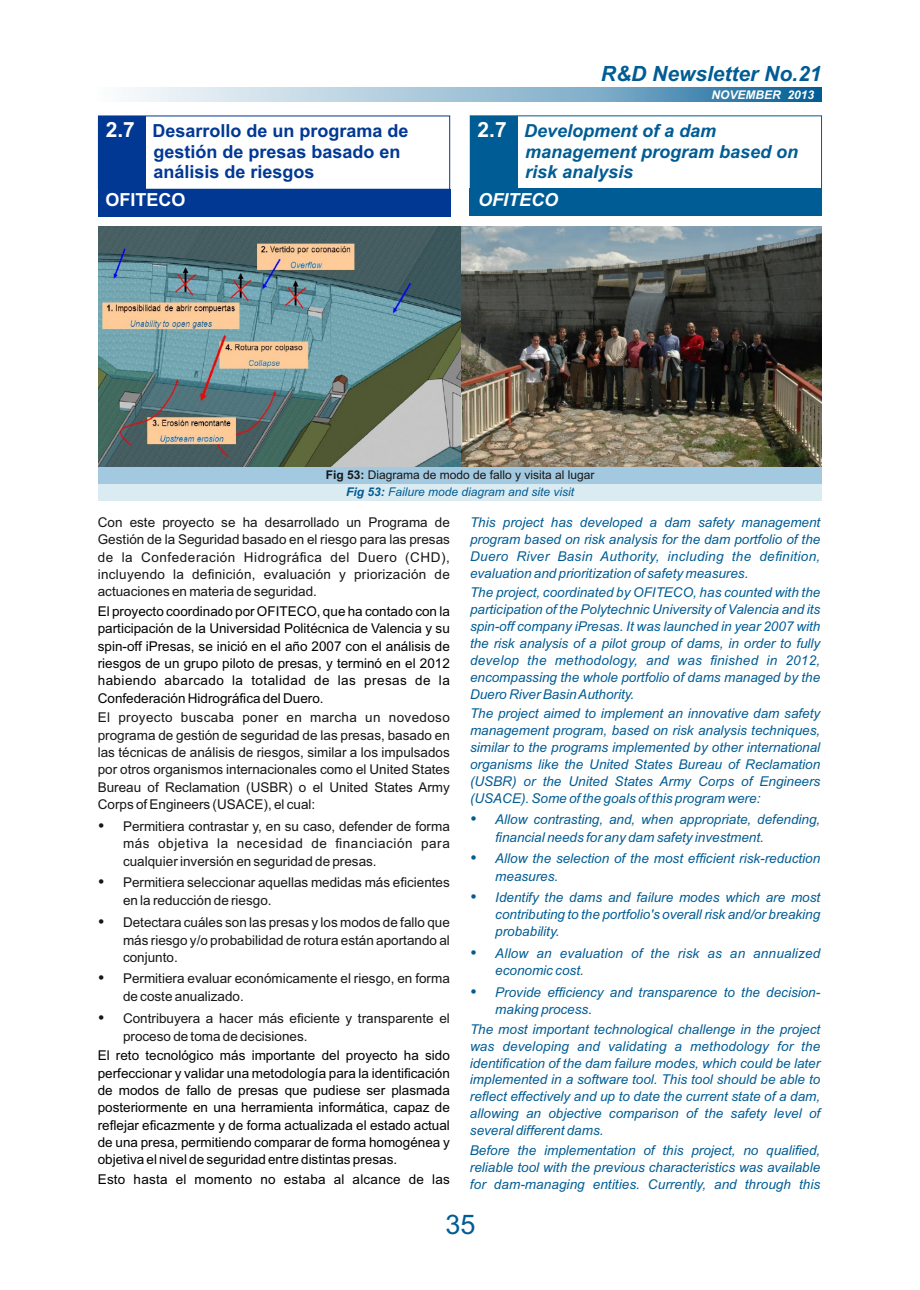
<style>
.page{position:relative;width:920px;height:1290px;background:#fff}
.page>*{position:absolute;margin:0;border:0;box-sizing:border-box;transform-origin:0 0}
.t1{font:27px "Arial";color:#005c94}
.t2{font:italic 700 21px "Arial";color:#005c94}
.t3{font:700 18px/20.4px "Arial";color:#003894}
.t4{font:italic 700 18px/20.4px "Arial";color:#005c94}
.t5{font:italic 700 18px "Arial";color:#fff}
.t6{font:700 18px "Arial";color:#fff}
.t7{font:italic 13.5px/17px "Arial";color:#005c94}
.t8{font:13.5px/17.4px "Arial";color:#151616;text-align:justify}
.t9{font:13.5px/17.4px "Arial";color:#000;text-align:justify}
.t10{font:13.5px "Arial";letter-spacing:.02em;color:#000}
.t11{font:12px/17px "Arial";color:#151616;text-align:center}
.t12{font:italic 700 12px "Arial";color:#fff}
.s1{font-size:21px;color:#fff}
.s2{font-style:normal;font-size:21px;color:#fff}
.s3{font-weight:700}
.s4{font-weight:700;font-style:italic;color:#005c94}
.s5{font-style:italic;color:#005c94}
</style>
<div class="page">
<svg style="left:131px;top:88px;width:690px;height:14px;background:#93b9d1"></svg>
<div style="left:470px;top:116px;width:47px;height:73px;background:#005c94"></div>
<div style="left:470px;top:189px;width:352px;height:27px;background:#005c94"></div>
<div style="left:470px;top:115px;width:352px;height:75px;border:1px solid #005c94"></div>
<div style="left:98px;top:116px;width:48px;height:73px;background:#003894"></div>
<div style="left:98px;top:189px;width:352px;height:27px;background:#003894"></div>
<div style="left:98px;top:116px;width:352px;height:74px;border:1px solid #003894"></div>
<img style="left:99px;top:226px;width:361px;height:241px">
<img style="left:462px;top:226px;width:359px;height:241px">
<div style="left:99px;top:467px;width:723px;height:17px;background:#a3c9e0"></div>
<div style="left:99px;top:484px;width:723px;height:17px;background:#dbebf2"></div>
<h2 class="t2" style="left:601px;top:65px;width:222px">R&amp;D Newsletter No.21</h2>
<h3 class="t3" style="left:153px;top:122px;width:257px;text-indent:-48px"><span class="s1">2.7</span> Desarrollo de un programa de gestión de presas basado en análisis de riesgos</h3>
<h3 class="t6" style="left:106px;top:193px;width:82px">OFITECO</h3>
<p class="t12" style="left:711px;top:91px;width:104px">NOVEMBER 2013</p>
<h3 class="t4" style="left:525px;top:122px;width:275px;text-indent:-48px"><span class="s2">2.7</span> Development of a dam management program based on risk analysis</h3>
<h3 class="t5" style="left:478px;top:193px;width:82px">OFITECO</h3>
<p class="t11" style="left:326px;top:467px;width:270px"><span class="s3">Fig 53:</span> Diagrama de modo de fallo y visita al lugar<br><span class="s4">Fig 53:</span> <span class="s5">Failure mode diagram and site visit</span></p>
<p class="t8" style="left:98px;top:515px;width:354px">Con este proyecto se ha desarrollado un Programa de Gestión de la Seguridad basado en el riesgo para las presas de la Confederación Hidrográfica del Duero (CHD), incluyendo la definición, evaluación y priorización de actuaciones en materia de seguridad.</p>
<p class="t9" style="left:98px;top:604px;width:354px">El proyecto coordinado por OFITECO, que ha contado con la participación de la Universidad Politécnica de Valencia y su spin-off iPresas, se inició en el año 2007 con el análisis de riesgos de un grupo piloto de presas, y terminó en el 2012 habiendo abarcado la totalidad de las presas de la Confederación Hidrográfica del Duero.</p>
<p class="t8" style="left:98px;top:710px;width:354px">El proyecto buscaba poner en marcha un novedoso programa de gestión de seguridad de las presas, basado en las técnicas de análisis de riesgos, similar a los impulsados por otros organismos internacionales como el United States Bureau of Reclamation (USBR) o el United States Army Corps of Engineers (USACE), el cual:</p>
<p class="t8" style="left:123px;top:818px;width:328px;text-indent:-25px">• Permitiera contrastar y, en su caso, defender de forma más objetiva la necesidad de financiación para cualquier inversión en seguridad de presas.</p>
<p class="t8" style="left:123px;top:875px;width:328px;text-indent:-25px">• Permitiera seleccionar aquellas medidas más eficientes en la reducción de riesgo.</p>
<p class="t8" style="left:123px;top:914px;width:328px;text-indent:-25px">• Detectara cuáles son las presas y los modos de fallo que más riesgo y/o probabilidad de rotura están aportando al conjunto.</p>
<p class="t8" style="left:123px;top:971px;width:328px;text-indent:-25px">• Permitiera evaluar económicamente el riesgo, en forma de coste anualizado.</p>
<p class="t8" style="left:123px;top:1010px;width:328px;text-indent:-25px">• Contribuyera a hacer más eficiente y transparente el proceso de toma de decisiones.</p>
<p class="t9" style="left:98px;top:1048px;width:354px">El reto tecnológico más importante del proyecto ha sido perfeccionar y validar una metodología para la identificación de modos de fallo de presas que pudiese ser plasmada posteriormente en una herramienta informática, capaz de reflejar eficazmente y de forma actualizada el estado actual de una presa, permitiendo comparar de forma homogénea y objetiva el nivel de seguridad entre distintas presas.</p>
<p class="t10" style="left:98px;top:1174px;width:354px">Esto hasta el momento no estaba al alcance de las</p>
<p class="t7" style="left:470px;top:515px;width:352px;text-indent:228px">safety<br>program based on risk analysis for the dam portfolio of the Duero River Basin Authority, including the definition, evaluation and prioritization of safety measures.</p>
<p class="t7" style="left:470px;top:585px;width:352px;text-align:justify">The project, coordinated by OFITECO, has counted with the participation of the Polytechnic University of Valencia and its spin-off company iPresas. It was launched in year 2007 with the risk analysis of a pilot group of dams, in order to fully develop the methodology, and was finished in 2012, encompassing the whole portfolio of dams managed by the Duero River Basin Authority.</p>
<p class="t7" style="left:470px;top:706px;width:352px;text-align:justify">The project aimed to implement an innovative dam safety management program, based on risk analysis techniques, similar to the programs implemented by other international organisms like the United States Bureau of Reclamation (USBR) or the United States Army Corps of Engineers (USACE). Some of the goals of this program were:</p>
<p class="t7" style="left:495px;top:812px;width:326px;text-indent:-25px">• Allow contrasting, and, when appropriate, defending, financial needs for any dam safety investment.</p>
<p class="t7" style="left:495px;top:851px;width:326px;text-indent:-25px">• Allow the selection of the most efficient risk-reduction measures.</p>
<p class="t7" style="left:495px;top:890px;width:326px;text-align:justify;text-indent:-25px">• Identify the dams and failure modes which are most contributing to the portfolio's overall risk and/or breaking probability.</p>
<p class="t7" style="left:495px;top:946px;width:326px;text-indent:-25px">• Allow an evaluation of the risk as an annualized economic cost.</p>
<p class="t7" style="left:495px;top:985px;width:326px;text-indent:-25px">• Provide efficiency and transparence to the decision&shy;making process.</p>
<p class="t7" style="left:470px;top:1022px;width:352px;text-align:justify">The most important technological challenge in the project was developing and validating a methodology for the identification of the dam failure modes, which could be later implemented in a software tool. This tool should be able to reflect effectively and up to date the current state of a dam, allowing an objective comparison of the safety level of several different dams.</p>
<p class="t7" style="left:470px;top:1143px;width:352px;text-align:justify">Before the implementation of this project, no qualified, reliable tool with the previous characteristics was available for dam-managing entities. Currently, and through this</p>
<p class="t7" style="left:470px;top:515px;width:222px">This project has developed a dam</p>
<p class="t7" style="left:741px;top:515px;width:80px">management</p>
<h1 class="t1" style="left:445px;top:1214px;width:32px">35</h1>
</div>
